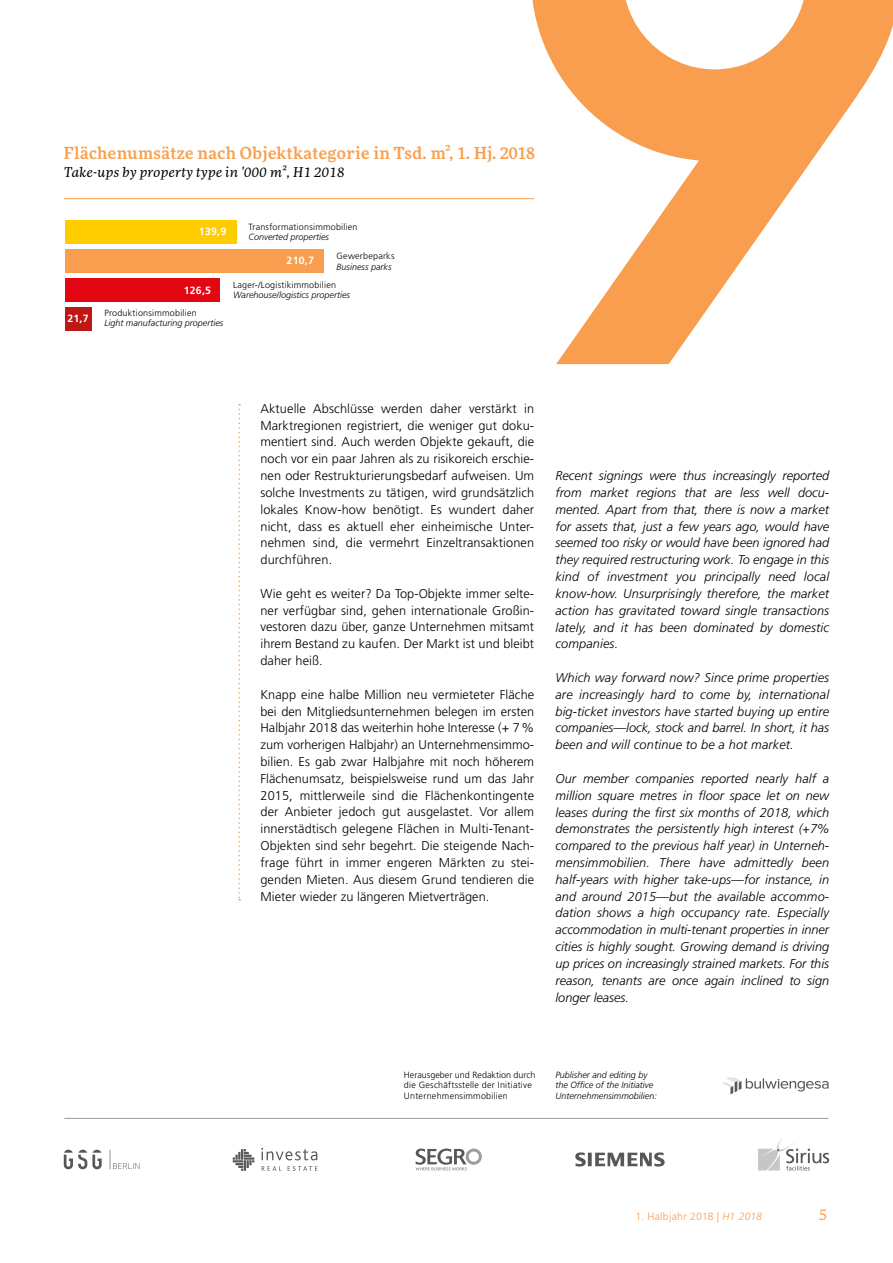
<style>
.page{position:relative;width:893px;height:1263px;background:#fff}
.page>*{position:absolute;margin:0;border:0;box-sizing:border-box;transform-origin:0 0}
.t1{font:500 16.5px "More Pro";letter-spacing:.025em;color:#f89e4e}
.t2{font:expanded 15px "More Pro";color:#f89e4e}
.t3{font:italic 13.5px "More Pro";letter-spacing:.025em;color:#000}
.t4{font:italic 300 12.75px/16.8px "Frutiger LT Std";letter-spacing:.01em;color:#000;text-align:justify}
.t5{font:300 12.75px/16.8px "Frutiger LT Std";letter-spacing:.005em;color:#000;text-align:justify}
.t6{font:300 10.5px "Frutiger LT Std";letter-spacing:.025em;color:#f89e4e}
.t7{font:700 10.5px "Frutiger LT Std";letter-spacing:.025em;color:#fff}
.t8{font:300 9px/10.5px "Frutiger LT Std";letter-spacing:.025em;color:#000}
.t9{font:italic 300 9px/10.5px "Frutiger LT Std";color:#000}
.s1{font-style:italic}
</style>
<div class="page">
<div style="left:65px;top:220px;width:171px;height:24px;background:#fc0"></div>
<div style="left:65px;top:249px;width:258px;height:23px;background:#f89e4e"></div>
<div style="left:65px;top:278px;width:155px;height:23px;background:#e30613"></div>
<div style="left:65px;top:307px;width:27px;height:23px;background:#be1716"></div>
<hr style="left:64px;top:198px;width:470px;height:1px;background:#f89e4e">
<svg style="left:64px;top:1150px;width:75px;height:19px"></svg>
<svg style="left:416px;top:1148px;width:66px;height:22px"></svg>
<svg style="left:575px;top:1152px;width:90px;height:14px"></svg>
<svg style="left:758px;top:1139px;width:71px;height:31px"></svg>
<svg style="left:233px;top:1149px;width:21px;height:22px"></svg>
<svg style="left:261px;top:1148px;width:56px;height:12px"></svg>
<svg style="left:262px;top:1166px;width:20px;height:5px"></svg>
<svg style="left:288px;top:1166px;width:29px;height:5px"></svg>
<svg style="left:723px;top:1077px;width:106px;height:17px"></svg>
<hr style="left:64px;top:1118px;width:765px;height:1px;background:#9d9d9c">
<svg style="left:238px;top:404px;width:2px;height:496px"></svg>
<svg style="left:531px;top:0;width:362px;height:364px"></svg>
<p class="t1" style="left:64px;top:142px;width:473px">Flächenumsätze nach Objektkategorie in Tsd. m², 1. Hj. 2018</p>
<p class="t3" style="left:64px;top:163px;width:282px">Take-ups by property type in '000 m², H1 2018</p>
<p class="t7" style="left:67px;top:312px;width:23px">21,7</p>
<p class="t7" style="left:199px;top:225px;width:29px">139,9</p>
<p class="t7" style="left:184px;top:284px;width:29px">126,5</p>
<p class="t8" style="left:104px;top:308px;width:94px">Produktionsimmobilien</p>
<p class="t9" style="left:104px;top:318px;width:121px">Light manufacturing properties</p>
<p class="t8" style="left:249px;top:222px;width:111px">Transformationsimmobilien</p>
<p class="t9" style="left:249px;top:232px;width:82px">Converted properties</p>
<p class="t8" style="left:233px;top:279px;width:104px">Lager-/Logistikimmobilien</p>
<p class="t9" style="left:233px;top:290px;width:118px">Warehouse/logistics properties</p>
<p class="t8" style="left:337px;top:251px;width:59px">Gewerbeparks</p>
<p class="t9" style="left:337px;top:261px;width:57px">Business parks</p>
<p class="t7" style="left:287px;top:254px;width:29px">210,7</p>
<p class="t5" style="left:260px;top:400px;width:275px">Aktuelle Abschlüsse werden daher verstärkt in Marktregionen registriert, die weniger gut doku&shy;mentiert sind. Auch werden Objekte gekauft, die noch vor ein paar Jahren als zu risikoreich erschie&shy;nen oder Restrukturierungsbedarf aufweisen. Um solche Investments zu tätigen, wird grundsätzlich lokales Know-how benötigt. Es wundert daher nicht, dass es aktuell eher einheimische Unter&shy;nehmen sind, die vermehrt Einzeltransaktionen durchführen.</p>
<p class="t5" style="left:260px;top:585px;width:275px">Wie geht es weiter? Da Top-Objekte immer selte&shy;ner verfügbar sind, gehen internationale Großin&shy;vestoren dazu über, ganze Unternehmen mitsamt ihrem Bestand zu kaufen. Der Markt ist und bleibt daher heiß.</p>
<p class="t5" style="left:260px;top:686px;width:275px">Knapp eine halbe Million neu vermieteter Fläche bei den Mitgliedsunternehmen belegen im ersten Halbjahr 2018 das weiterhin hohe Interesse (+ 7% zum vorherigen Halbjahr) an Unternehmensimmo&shy;bilien. Es gab zwar Halbjahre mit noch höherem Flächenumsatz, beispielsweise rund um das Jahr 2015, mittlerweile sind die Flächenkontingente der Anbieter jedoch gut ausgelastet. Vor allem innerstädtisch gelegene Flächen in Multi-Tenant-Objekten sind sehr begehrt. Die steigende Nach&shy;frage führt in immer engeren Märkten zu stei&shy;genden Mieten. Aus diesem Grund tendieren die Mieter wieder zu längeren Mietverträgen.</p>
<p class="t4" style="left:555px;top:467px;width:275px">Recent signings were thus increasingly reported from market regions that are less well docu&shy;mented. Apart from that, there is now a market for assets that, just a few years ago, would have seemed too risky or would have been ignored had they required restructuring work. To engage in this kind of investment you principally need local know-how. Unsurprisingly therefore, the market action has gravitated toward single transactions lately, and it has been dominated by domestic companies.</p>
<p class="t4" style="left:555px;top:669px;width:275px">Which way forward now? Since prime properties are increasingly hard to come by, international big-ticket investors have started buying up entire companies—lock, stock and barrel. In short, it has been and will continue to be a hot market.</p>
<p class="t4" style="left:555px;top:770px;width:275px">Our member companies reported nearly half a million square metres in floor space let on new leases during the first six months of 2 018, which demonstrates the persistently high interest (+7% compared to the previous half year) in Unterneh&shy;mensimmobilien. There have admittedly been half-years with higher take-ups—for instance, in and around 2015—but the available accommo&shy;dation shows a high occupancy rate. Especially accommodation in multi-tenant properties in inner cities is highly sought. Growing demand is driving up prices on increasingly strained markets. For this reason, tenants are once again inclined to sign longer leases.</p>
<p class="t8" style="left:404px;top:1069px;width:133px">Herausgeber und Redaktion durch die Geschäftsstelle der Initiative<br>Unternehmensimmobilien</p>
<p class="t9" style="left:555px;top:1069px;width:103px">Publisher and editing by the Office of the Initiative<br>Unternehmensimmobilien:</p>
<p class="t6" style="left:635px;top:1211px;width:128px">1. Halbjahr 2018 | <span class="s1">H1 2018</span></p>
<p class="t2" style="left:818px;top:1205px;width:10px">5</p>
</div>
